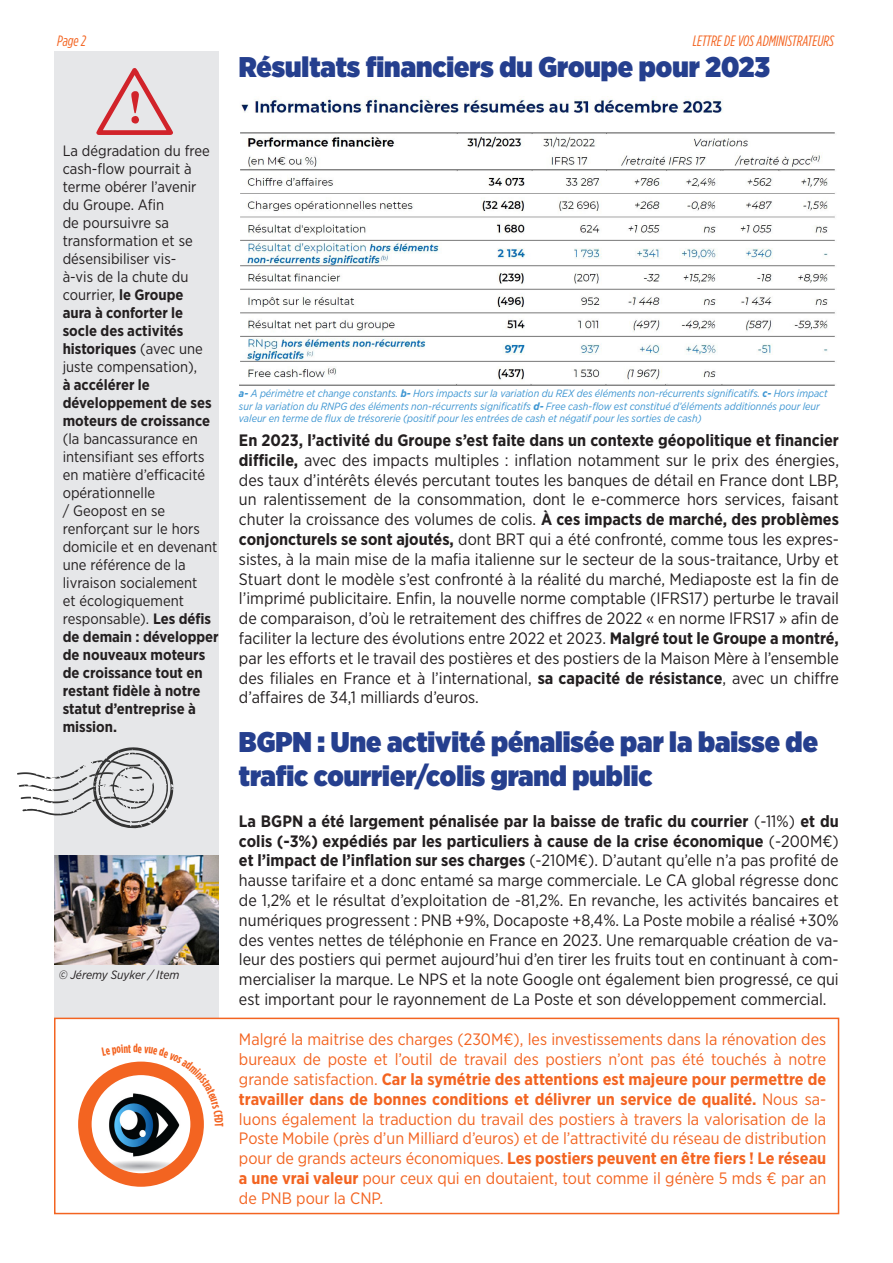
<style>
.page{position:relative;width:893px;height:1263px;background:#fff}
.page>*{position:absolute;margin:0;border:0;box-sizing:border-box;transform-origin:0 0}
.t1{font:90px "tables";color:#d1232a}
.t2{font:900 28.5px/34.2px "Gotham Narrow";color:#253f8e}
.t3{font:16.5px/19.8px "Gotham Narrow";color:#231f20;text-align:justify}
.t4{font:16.5px/19.8px "Gotham Narrow";color:#f36421;text-align:justify}
.t5{font:15px/18px "Gotham Narrow";color:#231f20}
.t6{font:italic 15px "Gotham Condensed";color:#f36421}
.t7{font:italic 12px "Gotham Narrow";color:#231f20}
.t8{font:italic 10.5px/12.6px "Gotham Narrow";color:#3e96d2}
.s1{font-weight:700}
</style>
<div class="page">
<div style="left:54px;top:52px;width:165px;height:1157px;background:#e6e7e9"></div>
<img style="left:55px;top:855px;width:164px;height:109px">
<svg style="left:17px;top:747px;width:156px;height:82px"></svg>
<div style="left:54px;top:1017px;width:785px;height:197px;background:#fff;border:2px solid #f36421"></div>
<img style="left:239px;top:99px;width:596px;height:287px">
<img style="left:78px;top:1076px;width:126px;height:111px">
<div style="left:78px;top:1061px;width:126px;height:126px;border:14px solid #f36421;border-radius:50%"></div>
<svg style="left:102px;top:1061px;width:102px;height:66px"></svg>
<p class="t6" style="left:57px;top:32px;width:30px">Page 2</p>
<p class="t6" style="left:693px;top:32px;width:143px">LETTRE DE VOS ADMINISTRATEURS</p>
<p class="t1" style="left:95px;top:53px;width:82px">I</p>
<p class="t5" style="left:63px;top:141px;width:158px">La dégradation du free cash-flow pourrait à terme obérer l’avenir<br>du Groupe. Afin<br>de poursuivre sa transformation et se désensibiliser vis-<br>à-vis de la chute du courrier, <span class="s1">le Groupe<br>aura à conforter le socle des activités historiques</span> (avec une juste compensation),<br><span class="s1">à accélérer le développement de ses moteurs de croissance </span>(la bancassurance en intensifiant ses efforts en matière d’efficacité opérationnelle<br>/ Geopost en se renforçant sur le hors domicile et en devenant une référence de la livraison socialement<br>et écologiquement responsable). <span class="s1">Les défis de demain : développer de nouveaux moteurs de croissance tout en restant fidèle à notre statut d’entreprise à mission.</span></p>
<p class="t7" style="left:59px;top:967px;width:122px">© Jéremy Suyker / Item</p>
<p class="t2" style="left:239px;top:49px;width:533px">Résultats financiers du Groupe pour 2023</p>
<p class="t8" style="left:239px;top:387px;width:590px"><span class="s1">a-</span> A périmètre et change constants. <span class="s1">b-</span> Hors impacts sur la variation du REX des éléments non-récurrents significatifs. <span class="s1">c-</span> Hors impact sur la variation du RNPG des éléments non-récurrents significatifs <span class="s1">d-</span> Free cash-flow est constitué d’éléments additionnés pour leur valeur en terme de flux de trésorerie (positif pour les entrées de cash et négatif pour les sorties de cash)</p>
<p class="t3" style="left:239px;top:430px;width:602px"><span class="s1">En 2023, l’activité du Groupe s’est faite dans un contexte géopolitique et financier difficile,</span> avec des impacts multiples : inflation notamment sur le prix des énergies, des taux d’intérêts élevés percutant toutes les banques de détail en France dont LBP, un ralentissement de la consommation, dont le e-commerce hors services, faisant chuter la croissance des volumes de colis. <span class="s1">À ces impacts de marché, des problèmes conjoncturels se sont ajoutés,</span> dont BRT qui a été confronté, comme tous les expres&shy;sistes, à la main mise de la mafia italienne sur le secteur de la sous-traitance, Urby et Stuart dont le modèle s’est confronté à la réalité du marché, Mediaposte est la fin de l’imprimé publicitaire. Enfin, la nouvelle norme comptable (IFRS17) perturbe le travail de comparaison, d’où le retraitement des chiffres de 2022 « en norme IFRS17 » afin de faciliter la lecture des évolutions entre 2022 et 2023. <span class="s1">Malgré tout le Groupe a montré, </span>par les efforts et le travail des postières et des postiers de la Maison Mère à l’ensemble des filiales en France et à l’international, <span class="s1">sa capacité de résistance</span>, avec un chiffre d’affaires de 34,1 milliards d’euros.</p>
<p class="t2" style="left:239px;top:724px;width:581px">BGPN : Une activité pénalisée par la baisse de trafic courrier/colis grand public</p>
<p class="t3" style="left:239px;top:811px;width:601px"><span class="s1">La BGPN a été largement pénalisée par la baisse de trafic du courrier</span> (-11%) <span class="s1">et du colis (-3%) expédiés par les particuliers à cause de la crise économique</span> (-200M€) <span class="s1">et l’impact de l’inflation sur ses charges</span> (-210M€). D’autant qu’elle n’a pas profité de hausse tarifaire et a donc entamé sa marge commerciale. Le CA global régresse donc de 1,2% et le résultat d’exploitation de -81,2%. En revanche, les activités bancaires et numériques progressent : PNB +9%, Docaposte +8,4%. La Poste mobile a réalisé +30% des ventes nettes de téléphonie en France en 2023. Une remarquable création de va&shy;leur des postiers qui permet aujourd’hui d’en tirer les fruits tout en continuant à com&shy;mercialiser la marque. Le NPS et la note Google ont également bien progressé, ce qui est important pour le rayonnement de La Poste et son développement commercial.</p>
<p class="t4" style="left:239px;top:1029px;width:589px">Malgré la maitrise des charges (230M€), les investissements dans la rénovation des bureaux de poste et l’outil de travail des postiers n’ont pas été touchés à notre grande satisfaction. <span class="s1">Car la symétrie des attentions est majeure pour permettre de travailler dans de bonnes conditions et délivrer un service de qualité.</span> Nous sa&shy;luons également la traduction du travail des postiers à travers la valorisation de la Poste Mobile (près d’un Milliard d’euros) et de l’attractivité du réseau de distribution pour de grands acteurs économiques. <span class="s1">Les postiers peuvent en être fiers ! Le réseau a une vrai valeur</span> pour ceux qui en doutaient, tout comme il génère 5 mds € par an de PNB pour la CNP.</p>
</div>
